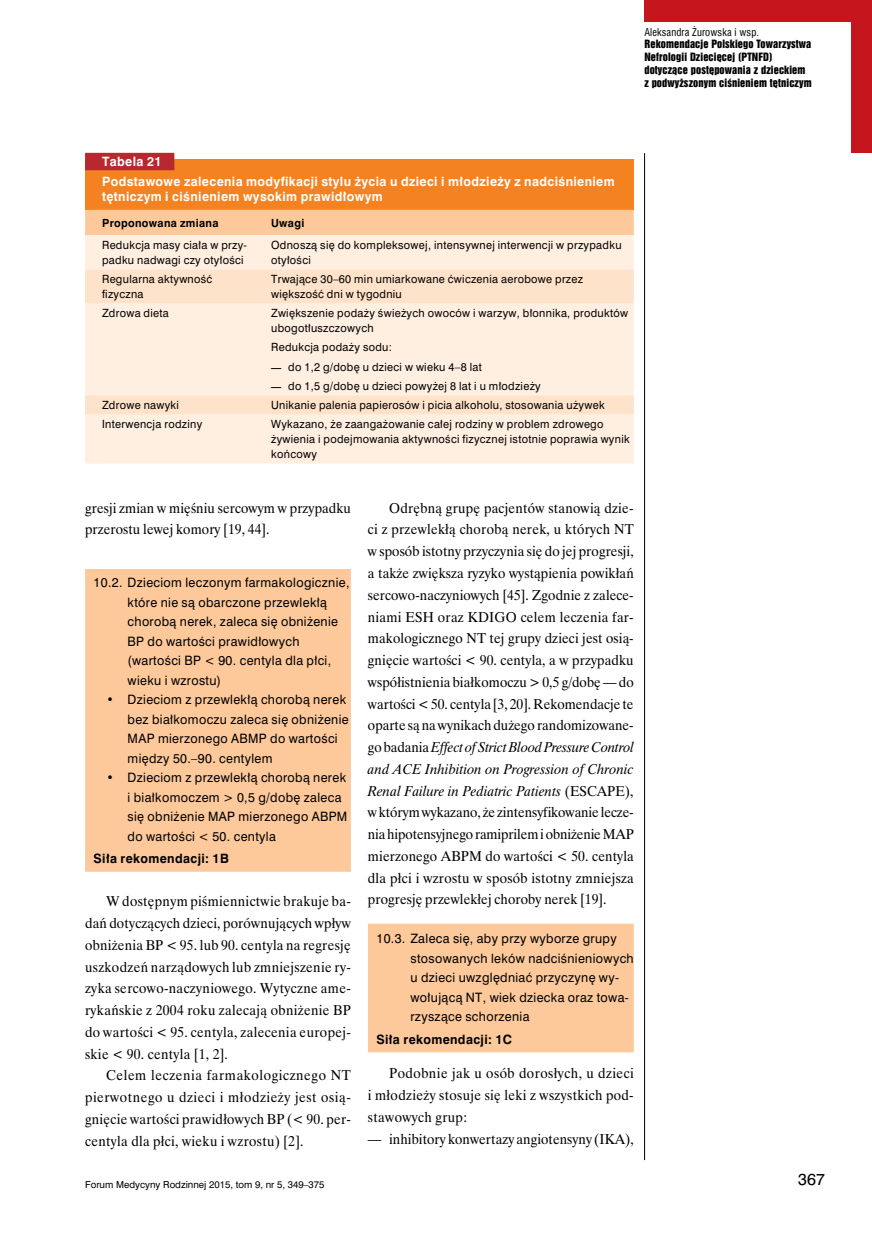
<style>
.page{position:relative;width:872px;height:1234px;background:#fff}
.page>*{position:absolute;margin:0;border:0;box-sizing:border-box;transform-origin:0 0}
.t1{font:15px "Swis 721 PL";color:#000}
.t2{font:14.25px/21.8px "Time Ibis EE";letter-spacing:.02em;color:#000;text-align:justify;scale:.95 1}
.t3{font:12px/19.5px "Swis 721 PL";letter-spacing:.03em;color:#000}
.t4{font:700 12px/20.4px "Swis 721 PL";letter-spacing:.03em;color:#fff}
.t5{font:700 12px "Swis 721 PL";letter-spacing:.03em;color:#000}
.t6{font:10.5px/15px "Swis 721 PL";letter-spacing:.03em;color:#000}
.t7{font:10.5px/12.8px "Swis 921 EU";letter-spacing:.01em;color:#000}
.t8{font:10.5px "Swis 721 Cn EU";letter-spacing:.01em;color:#000}
.t9{font:700 10.5px "Swis 721 PL";letter-spacing:.03em;color:#000}
.t10{font:9px "Swis 721 PL";color:#000}
.s1{font-family:"Time Ibis EE";font-weight:700}
.s2{font-style:italic}
</style>
<div class="page">
<hr style="left:644px;top:153px;width:1px;height:1006px;background:#000">
<div style="left:644px;top:0;width:228px;height:21px;background:#c4161c"></div>
<div style="left:850px;top:0;width:22px;height:153px;background:#c4161c"></div>
<div style="left:85px;top:569px;width:266px;height:302px;background:#fdc99b"></div>
<div style="left:368px;top:923px;width:266px;height:129px;background:#fdc99b"></div>
<div style="left:85px;top:160px;width:549px;height:50px;background:#f58220"></div>
<div style="left:85px;top:210px;width:549px;height:25px;background:#fdc99b"></div>
<div style="left:85px;top:235px;width:549px;height:228px;background:#ffefe1"></div>
<svg style="left:85px;top:269px;width:549px;height:145px;background:#feead8"></svg>
<div style="left:85px;top:153px;width:89px;height:17px;background:#b8292f"></div>
<p class="t8" style="left:644px;top:25px;width:116px">Aleksandra Żurowska i wsp.</p>
<p class="t7" style="left:644px;top:38px;width:169px">Rekomendacje Polskiego Towarzystwa Nefrologii Dziecięcej (PTNFD) dotyczące postępowania z dzieckiem z podwyższonym ciśnieniem tętniczym</p>
<p class="t4" style="left:102px;top:151px;width:514px">Tabela 21<br>Podstawowe zalecenia modyfikacji stylu życia u dzieci i młodzieży z nadciśnieniem</p>
<p class="t4" style="left:102px;top:186px;width:282px">tętniczym i ciśnieniem wysokim prawidłowym</p>
<p class="t9" style="left:102px;top:216px;width:118px">Proponowana zmiana</p>
<p class="t9" style="left:271px;top:216px;width:35px">Uwagi</p>
<p class="t6" style="left:102px;top:237px;width:146px">Redukcja masy ciała w przy&shy;padku nadwagi czy otyłości</p>
<p class="t6" style="left:271px;top:237px;width:352px">Odnoszą się do kompleksowej, intensywnej interwencji w przypadku otyłości</p>
<p class="t6" style="left:102px;top:271px;width:112px">Regularna aktywność fizyczna</p>
<p class="t6" style="left:271px;top:271px;width:313px">Trwające 30–60 min umiarkowane ćwiczenia aerobowe przez większość dni w tygodniu</p>
<p class="t6" style="left:102px;top:305px;width:68px">Zdrowa dieta</p>
<p class="t6" style="left:271px;top:305px;width:358px">Zwiększenie podaży świeżych owoców i warzyw, błonnika, produktów ubogotłuszczowych</p>
<p class="t6" style="left:271px;top:339px;width:122px">Redukcja podaży sodu:</p>
<p class="t6" style="left:271px;top:359px;width:212px"><span class="s1">—</span> do 1,2 g/dobę u dzieci w wieku 4–8 lat</p>
<p class="t6" style="left:271px;top:378px;width:271px"><span class="s1">—</span> do 1,5 g/dobę u dzieci powyżej 8 lat i u młodzieży</p>
<p class="t6" style="left:102px;top:397px;width:78px">Zdrowe nawyki</p>
<p class="t6" style="left:271px;top:397px;width:335px">Unikanie palenia papierosów i picia alkoholu, stosowania używek</p>
<p class="t6" style="left:102px;top:416px;width:102px">Interwencja rodziny</p>
<p class="t6" style="left:271px;top:416px;width:360px">Wykazano, że zaangażowanie całej rodziny w problem zdrowego żywienia i podejmowania aktywności fizycznej istotnie poprawia wynik końcowy</p>
<p class="t2" style="left:85px;top:496px;width:281px">gresji zmian w mięśniu sercowym w przypadku przerostu lewej komory [19, 44].</p>
<p class="t3" style="left:128px;top:572px;width:223px;text-indent:-34px">10.2. Dzieciom leczonym farmakologicznie, które nie są obarczone przewlekłą chorobą nerek, zaleca się obniżenie<br>BP do wartości prawidłowych (wartości BP &lt; 90. centyla dla płci, wieku i wzrostu)</p>
<p class="t3" style="left:128px;top:689px;width:223px;text-indent:-21px">• Dzieciom z przewlekłą chorobą nerek bez białkomoczu zaleca się obniżenie MAP mierzonego ABMP do wartości między 50.–90. centylem</p>
<p class="t3" style="left:128px;top:767px;width:221px;text-indent:-21px">• Dzieciom z przewlekłą chorobą nerek i białkomoczem &gt; 0,5 g/dobę zaleca się obniżenie MAP mierzonego ABPM do wartości &lt; 50. centyla</p>
<p class="t5" style="left:94px;top:850px;width:137px">Siła rekomendacji: 1B</p>
<p class="t2" style="left:85px;top:890px;width:281px;text-indent:21px">W dostępnym piśmiennictwie brakuje ba&shy;dań dotyczących dzieci, porównujących wpływ obniżenia BP &lt; 95. lub 90. centyla na regresję uszkodzeń narządowych lub zmniejszenie ry&shy;zyka sercowo-naczyniowego. Wytyczne ame&shy;rykańskie z 2004 roku zalecają obniżenie BP do wartości &lt; 95. centyla, zalecenia europej&shy;skie &lt; 90. centyla [1, 2].</p>
<p class="t2" style="left:85px;top:1064px;width:281px;text-indent:21px">Celem leczenia farmakologicznego NT pierwotnego u dzieci i młodzieży jest osią&shy;gnięcie wartości prawidłowych BP (&lt; 90. per&shy;centyla dla płci, wieku i wzrostu) [2].</p>
<p class="t2" style="left:368px;top:496px;width:281px;text-indent:21px">Odrębną grupę pacjentów stanowią dzie&shy;ci z przewlekłą chorobą nerek, u których NT w sposób istotny przyczynia się do jej progresji, a także zwiększa ryzyko wystąpienia powikłań sercowo-naczyniowych [45]. Zgodnie z zalece&shy;niami ESH oraz KDIGO celem leczenia far&shy;makologicznego NT tej grupy dzieci jest osią&shy;gnięcie wartości &lt; 90. centyla, a w przypadku współistnienia białkomoczu &gt; 0,5 g/dobę — do wartości &lt; 50. centyla [3, 20]. Rekomendacje te oparte są na wynikach dużego randomizowane&shy;go badania <span class="s2">Effect of Strict Blood Pressure Control and ACE Inhibition on Progression of Chronic Renal Failure in Pediatric Patients</span> (ESCAPE), w którym wykazano, że zintensyfikowanie lecze&shy;nia hipotensyjnego ramiprilem i obniżenie MAP mierzonego ABPM do wartości &lt; 50. centyla dla płci i wzrostu w sposób istotny zmniejsza progresję przewlekłej choroby nerek [19].</p>
<p class="t3" style="left:410px;top:928px;width:225px;text-indent:-34px">10.3. Zaleca się, aby przy wyborze grupy stosowanych leków nadciśnieniowych u dzieci uwzględniać przyczynę wy&shy;wołującą NT, wiek dziecka oraz towa&shy;rzyszące schorzenia</p>
<p class="t5" style="left:376px;top:1031px;width:137px">Siła rekomendacji: 1C</p>
<p class="t2" style="left:368px;top:1062px;width:281px;text-indent:21px">Podobnie jak u osób dorosłych, u dzieci i młodzieży stosuje się leki z wszystkich pod&shy;stawowych grup:</p>
<p class="t2" style="left:368px;top:1127px;width:281px">— inhibitory konwertazy angiotensyny (IKA),</p>
<p class="t10" style="left:85px;top:1178px;width:241px">Forum Medycyny Rodzinnej 2015, tom 9, nr 5, 349–375</p>
<p class="t1" style="left:798px;top:1169px;width:29px">367</p>
</div>
